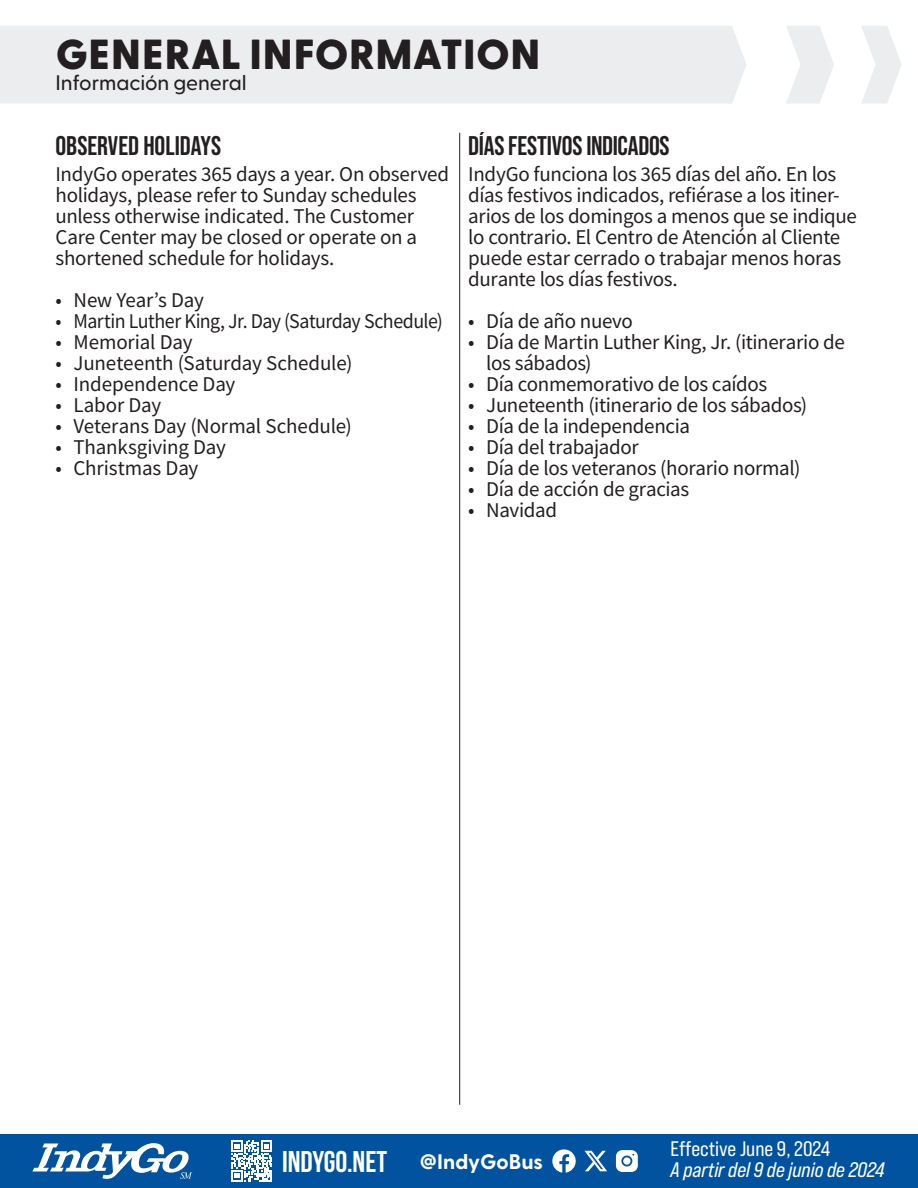
<style>
.page{position:relative;width:918px;height:1188px;background:#fff}
.page>*{position:absolute;margin:0;border:0;box-sizing:border-box;transform-origin:0 0}
.t1{font:800 42px "Greycliff CF";letter-spacing:.015em;color:#231f20}
.t2{font:700 30px "Bebas Neue";color:#fff}
.t3{font:700 27px "Bebas Neue Pro";letter-spacing:-.005em;color:#231f20}
.t4{font:21px/21px "Source Sans Pro";letter-spacing:-.015em;color:#231f20}
.t5{font:21px "Source Sans Pro";letter-spacing:-.015em;color:#231f20;scale:.95 1}
.t6{font:21px "Bebas Neue Pro Sm E It";color:#fff}
.t7{font:21px "Bebas Neue Pro Sm E Rg";color:#fff}
.t8{font:500 21px "Greycliff CF";letter-spacing:-.005em;color:#231f20}
.s1{font-family:"Greycliff CF";font-size:21px}
</style>
<div class="page">
<div style="left:0;top:1134px;width:918px;height:54px;background:#0153a0"></div>
<svg style="left:32px;top:1143px;width:160px;height:36px"></svg>
<svg style="left:231px;top:1141px;width:41px;height:40px"></svg>
<svg style="left:552px;top:1149px;width:24px;height:24px"></svg>
<svg style="left:616px;top:1150px;width:22px;height:22px"></svg>
<svg style="left:585px;top:1151px;width:22px;height:20px"></svg>
<hr style="left:459px;top:133px;width:1px;height:972px;background:#231f20">
<svg style="left:0;top:26px;width:901px;height:78px;fill:#ecedee"></svg>
<h1 class="t1" style="left:56px;top:22px;width:486px">GENERAL INFORMATION</h1>
<p class="t8" style="left:56px;top:67px;width:193px">Información general</p>
<p class="t3" style="left:56px;top:130px;width:167px">OBSERVED HOLIDAYS</p>
<p class="t4" style="left:56px;top:164px;width:395px">IndyGo operates 365 days a year. On observed holidays, please refer to Sunday schedules unless otherwise indicated. The Customer Care Center may be closed or operate on a shortened schedule for holidays.</p>
<p class="t4" style="left:56px;top:290px;width:150px">• New Yearʼs Day</p>
<p class="t5" style="left:56px;top:308px;width:409px">• Martin Luther King, Jr. Day (Saturday Schedule)</p>
<p class="t4" style="left:56px;top:332px;width:138px">• Memorial Day</p>
<p class="t4" style="left:56px;top:353px;width:298px">• Juneteenth (Saturday Schedule)</p>
<p class="t4" style="left:56px;top:374px;width:181px">• Independence Day</p>
<p class="t4" style="left:56px;top:395px;width:107px">• Labor Day</p>
<p class="t4" style="left:56px;top:416px;width:298px">• Veterans Day (Normal Schedule)</p>
<p class="t4" style="left:56px;top:437px;width:172px">• Thanksgiving Day</p>
<p class="t4" style="left:56px;top:458px;width:144px">• Christmas Day</p>
<p class="t3" style="left:468px;top:130px;width:203px">DÍAS FESTIVOS INDICADOS</p>
<p class="t4" style="left:468px;top:164px;width:390px">IndyGo funciona los 365 días del año. En los días festivos indicados, refiérase a los itiner&shy;arios de los domingos a menos que se indique lo contrario. El Centro de Atención al Cliente puede estar cerrado o trabajar menos horas durante los días festivos.</p>
<p class="t4" style="left:468px;top:311px;width:166px">• Día de año nuevo</p>
<p class="t4" style="left:486px;top:332px;width:360px;text-indent:-18px">• Día de Martin Luther King, Jr. (itinerario de los sábados)</p>
<p class="t4" style="left:468px;top:374px;width:301px">• Día conmemorativo de los caídos</p>
<p class="t4" style="left:468px;top:395px;width:341px">• Juneteenth (itinerario de los sábados)</p>
<p class="t4" style="left:468px;top:416px;width:223px">• Día de la independencia</p>
<p class="t4" style="left:468px;top:437px;width:172px">• Día del trabajador</p>
<p class="t4" style="left:468px;top:458px;width:334px">• Día de los veteranos (horario normal)</p>
<p class="t4" style="left:468px;top:479px;width:223px">• Día de acción de gracias</p>
<p class="t4" style="left:468px;top:500px;width:90px">• Navidad</p>
<h2 class="t2" style="left:282px;top:1145px;width:262px">INDYGO.NET <span class="s1">@IndyGoBus</span></h2>
<p class="t7" style="left:670px;top:1137px;width:161px">Effective June 9, 2024</p>
<p class="t6" style="left:670px;top:1158px;width:216px">A partir del 9 de junio de 2024</p>
</div>
